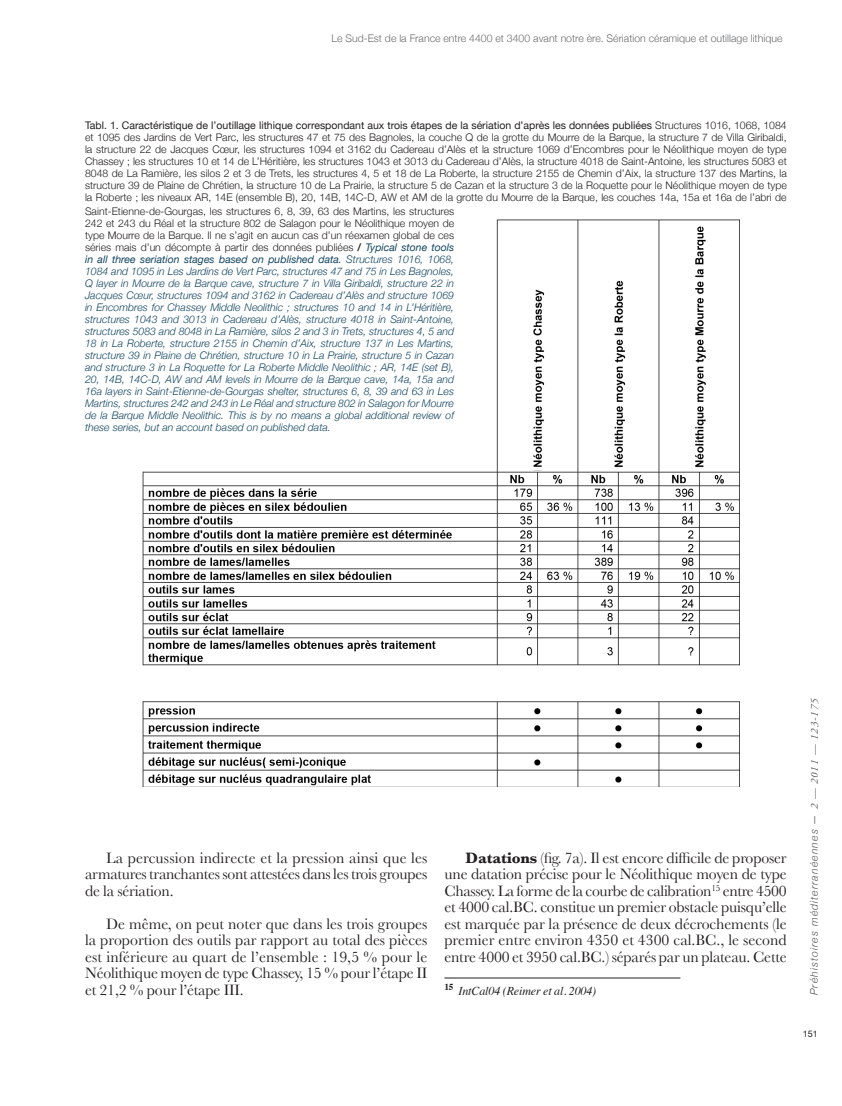
<style>
.page{position:relative;width:842px;height:1106px;background:#fff}
.page>*{position:absolute;margin:0;border:0;box-sizing:border-box;transform-origin:0 0}
.t1{font:15.75px/16.5px "Baskerville";letter-spacing:-.01em;color:#231f20;text-align:justify}
.Notes{font:italic 12px "Times";letter-spacing:-.01em;color:#231f20}
.Légende-Titre_F{font:italic 300 10.5px/12px "Helvetica Neue";color:#124561;text-align:justify}
.Légende-Titre_F-2{font:300 10.5px/12px "Helvetica Neue";color:#231f20;text-align:justify}
.t2{font:300 10.5px "Helvetica Neue";color:#6c6d70}
.t3{font:italic 300 10.5px "Helvetica Neue";letter-spacing:.095em;color:#57585a}
.t4{font:9px "Helvetica Neue";color:#231f20}
.s1{font-weight:400}
.s2{font-style:normal;color:#231f20}
.s3{font-weight:500;font-style:normal;color:#231f20}
.s4{font-weight:700}
.s5{font-family:"Adobe Garamond Pro";font-weight:400}
</style>
<div class="page">
<img style="left:142px;top:219px;width:597px;height:568px">
<hr style="left:444px;top:977px;width:236px;height:1px;background:#231f20">
<p class="t2" style="left:331px;top:32px;width:452px">Le Sud-Est de la France entre 4400 et 3400 avant notre ère. Sériation céramique et outillage lithique</p>
<p class="Légende-Titre_F-2" style="left:85px;top:119px;width:703px"><span class="s1">Tabl. 1. Caractéristique de l’outillage lithique correspondant aux trois étapes de la sériation d’après les données publiées</span> Structures 1016, 1068, 1084 et 1095 des Jardins de Vert Parc, les structures 47 et 75 des Bagnoles, la couche Q de la grotte du Mourre de la Barque, la structure 7 de Villa Giribaldi, la structure 22 de Jacques Cœur, les structures 1094 et 3162 du Cadereau d’Alès et la structure 1069 d’Encombres pour le Néolithique moyen de type Chassey ; les structures 10 et 14 de L’Héritière, les structures 1043 et 3013 du Cadereau d’Alès, la structure 4018 de Saint-Antoine, les structures 5083 et 8048 de La Ramière, les silos 2 et 3 de Trets, les structures 4, 5 et 18 de La Roberte, la structure 2155 de Chemin d’Aix, la structure 137 des Martins, la structure 39 de Plaine de Chrétien, la structure 10 de La Prairie, la structure 5 de Cazan et la structure 3 de la Roquette pour le Néolithique moyen de type la Roberte ; les niveaux AR, 14E (ensemble B), 20, 14B, 14C-D, AW et AM de la grotte du Mourre de la Barque, les couches 14a, 15a et 16a de l’abri de</p>
<p class="Légende-Titre_F" style="left:85px;top:205px;width:371px"><span class="s2">Saint-Etienne-de-Gourgas, les structures 6, 8, 39, 63 des Martins, les structures 242 et 243 du Réal et la structure 802 de Salagon pour le Néolithique moyen de type Mourre de la Barque. Il ne s’agit en aucun cas d’un réexamen global de ces séries mais d’un décompte à partir des données publiées</span> <span class="s3">/</span> <span class="s1">Typical stone tools in all three seriation stages based on published data.</span> Structures 1016, 1068, 1084 and 1095 in Les Jardins de Vert Parc, structures 47 and 75 in Les Bagnoles, Q layer in Mourre de la Barque cave, structure 7 in Villa Giribaldi, structure 22 in Jacques Cœur, structures 1094 and 3162 in Cadereau d’Alès and structure 1069 in Encombres for Chassey Middle Neolithic ; structures 10 and 14 in L’Héritière, structures 1043 and 3013 in Cadereau d’Alès, structure 4018 in Saint-Antoine, structures 5083 and 8048 in La Ramière, silos 2 and 3 in Trets, structures 4, 5 and 18 in La Roberte, structure 2155 in Chemin d’Aix, structure 137 in Les Martins, structure 39 in Plaine de Chrétien, structure 10 in La Prairie, structure 5 in Cazan and structure 3 in La Roquette for La Roberte Middle Neolithic ; AR, 14E (set B), 20, 14B, 14C-D, AW and AM levels in Mourre de la Barque cave, 14a, 15a and 16a layers in Saint-Etienne-de-Gourgas shelter, structures 6, 8, 39 and 63 in Les Martins, structures 242 and 243 in Le Réal and structure 802 in Salagon for Mourre de la Barque Middle Neolithic. This is by no means a global additional review of these series, but an account based on published data.</p>
<p class="t1" style="left:85px;top:849px;width:344px;text-indent:21px">La percussion indirecte et la pression ainsi que les armatures tranchantes sont attestées dans les trois groupes de la sériation.</p>
<p class="t1" style="left:85px;top:915px;width:344px;text-indent:21px">De même, on peut noter que dans les trois groupes la proportion des outils par rapport au total des pièces est inférieure au quart de l’ensemble : 19,5 % pour le Néolithique moyen de type Chassey, 15 % pour l’étape II et 21,2 % pour l’étape III.</p>
<p class="t1" style="left:444px;top:849px;width:344px;text-indent:21px"><span class="s4">Datations</span> (fig. 7a). Il est encore difficile de proposer une datation précise pour le Néolithique moyen de type Chassey. La forme de la courbe de calibration<sup>15</sup> entre 4500 et 4000 cal.BC. constitue un premier obstacle puisqu’elle est marquée par la présence de deux décrochements (le premier entre environ 4350 et 4300 cal.BC., le second entre 4000 et 3950 cal.BC.) séparés par un plateau. Cette</p>
<p class="Notes" style="left:444px;top:981px;width:153px"><sup>15</sup> IntCal04 (Reimer et al. 2004)</p>
<p class="t3" style="left:808px;top:995px;width:298px;rotate:-90deg">Préhistoires méditerranéennes — <span class="s5">2 — 2011 — 123-175</span></p>
<p class="t4" style="left:803px;top:1028px;width:17px">151</p>
</div>
